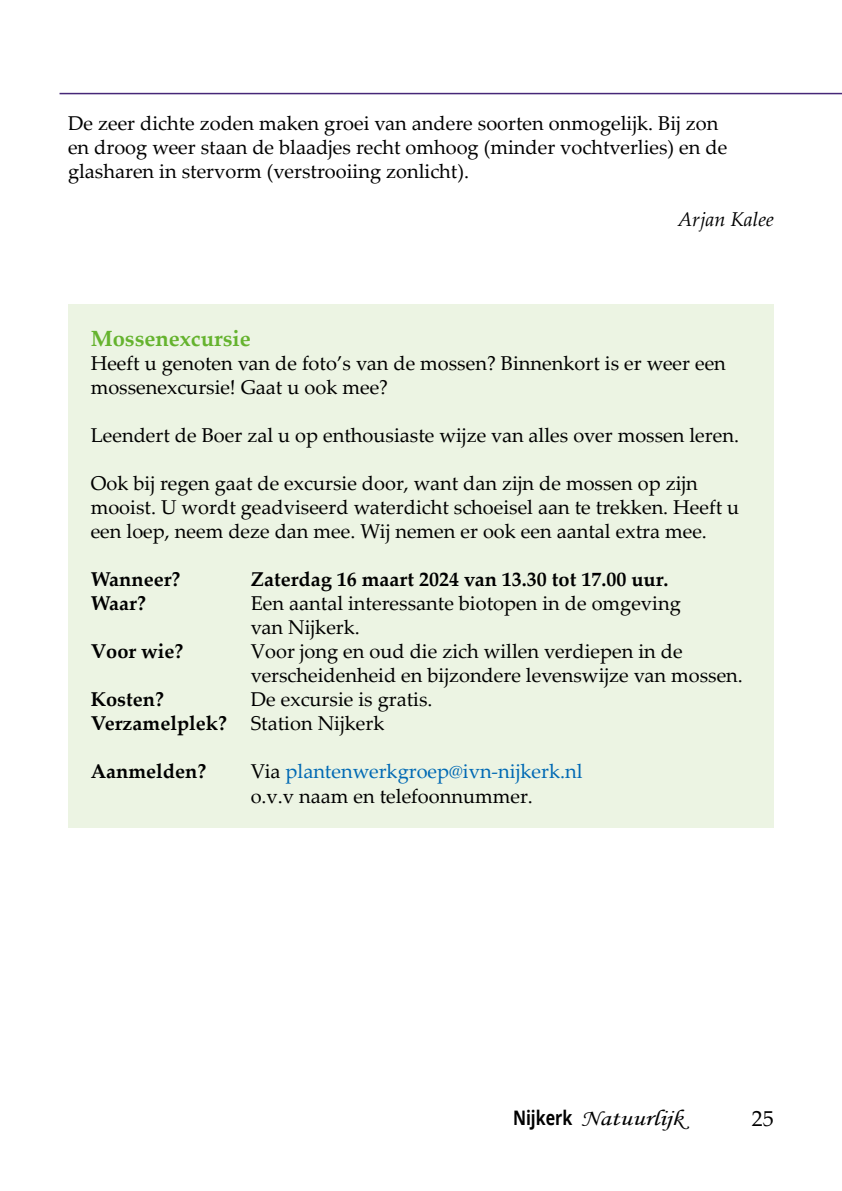
<style>
.page{position:relative;width:842px;height:1191px;background:#fff}
.page>*{position:absolute;margin:0;border:0;box-sizing:border-box;transform-origin:0 0}
.t1{font:22.4px "Monotype Corsiva";color:#000;scale:1.2 1}
.t2{font:700 22px "Palatino Linotype";color:#65b32e}
.t3{font:22px "Palatino Linotype";color:#000}
.t4{font:20px/24px "Palatino Linotype";color:#000}
.t5{font:700 20px "Palatino Linotype";color:#000}
.t6{font:20px/24px "Palatino Linotype";color:#0069b4}
.t7{font:italic 20px "Palatino Linotype";color:#000}
.s1{font-weight:700}
.s2{color:#000}
.s3{font-family:"Open Sans";font-weight:700;font-size:20px}
</style>
<div class="page">
<hr style="left:60px;top:93px;width:782px;height:1px;background:#462778">
<div style="left:68px;top:305px;width:706px;height:523px;background:#ecf4e3"></div>
<p class="t4" style="left:68px;top:111px;width:661px">De zeer dichte zoden maken groei van andere soorten onmogelijk. Bij zon en droog weer staan de blaadjes recht omhoog (minder vochtverlies) en de glasharen in stervorm (verstrooiing zonlicht).</p>
<p class="t7" style="left:678px;top:205px;width:98px">Arjan Kalee</p>
<p class="t2" style="left:91px;top:323px;width:162px">Mossenexcursie</p>
<p class="t4" style="left:91px;top:351px;width:637px">Heeft u genoten van de foto’s van de mossen? Binnenkort is er weer een mossenexcursie! Gaat u ook mee?</p>
<p class="t4" style="left:91px;top:423px;width:650px">Leendert de Boer zal u op enthousiaste wijze van alles over mossen leren.</p>
<p class="t4" style="left:91px;top:471px;width:650px">Ook bij regen gaat de excursie door, want dan zijn de mossen op zijn mooist. U wordt geadviseerd waterdicht schoeisel aan te trekken. Heeft u een loep, neem deze dan mee. Wij nemen er ook een aantal extra mee.</p>
<p class="t5" style="left:91px;top:565px;width:91px">Wanneer?</p>
<p class="t5" style="left:251px;top:565px;width:419px">Zaterdag 16 maart 2024 van 13.30 tot 17.00 uur.</p>
<p class="t5" style="left:91px;top:589px;width:57px">Waar?</p>
<p class="t4" style="left:251px;top:591px;width:432px">Een aantal interessante biotopen in de omgeving van Nijkerk.</p>
<p class="t5" style="left:91px;top:637px;width:94px">Voor wie?</p>
<p class="t4" style="left:251px;top:639px;width:494px">Voor jong en oud die zich willen verdiepen in de verscheidenheid en bijzondere levenswijze van mossen.</p>
<p class="t5" style="left:91px;top:685px;width:75px">Kosten?</p>
<p class="t4" style="left:91px;top:687px;width:343px;text-indent:160px">De excursie is gratis.<br><span class="s1">Verzamelplek?</span> Station Nijkerk</p>
<p class="t5" style="left:91px;top:757px;width:117px">Aanmelden?</p>
<p class="t6" style="left:251px;top:759px;width:333px"><span class="s2">Via</span> plantenwerkgroep@ivn-nijkerk.nl <span class="s2">o.v.v naam en telefoonnummer.</span></p>
<p class="t1" style="left:513px;top:1104px;width:143px"><span class="s3">Nijkerk</span> Natuurlijk</p>
<p class="t3" style="left:752px;top:1102px;width:23px">25</p>
</div>
